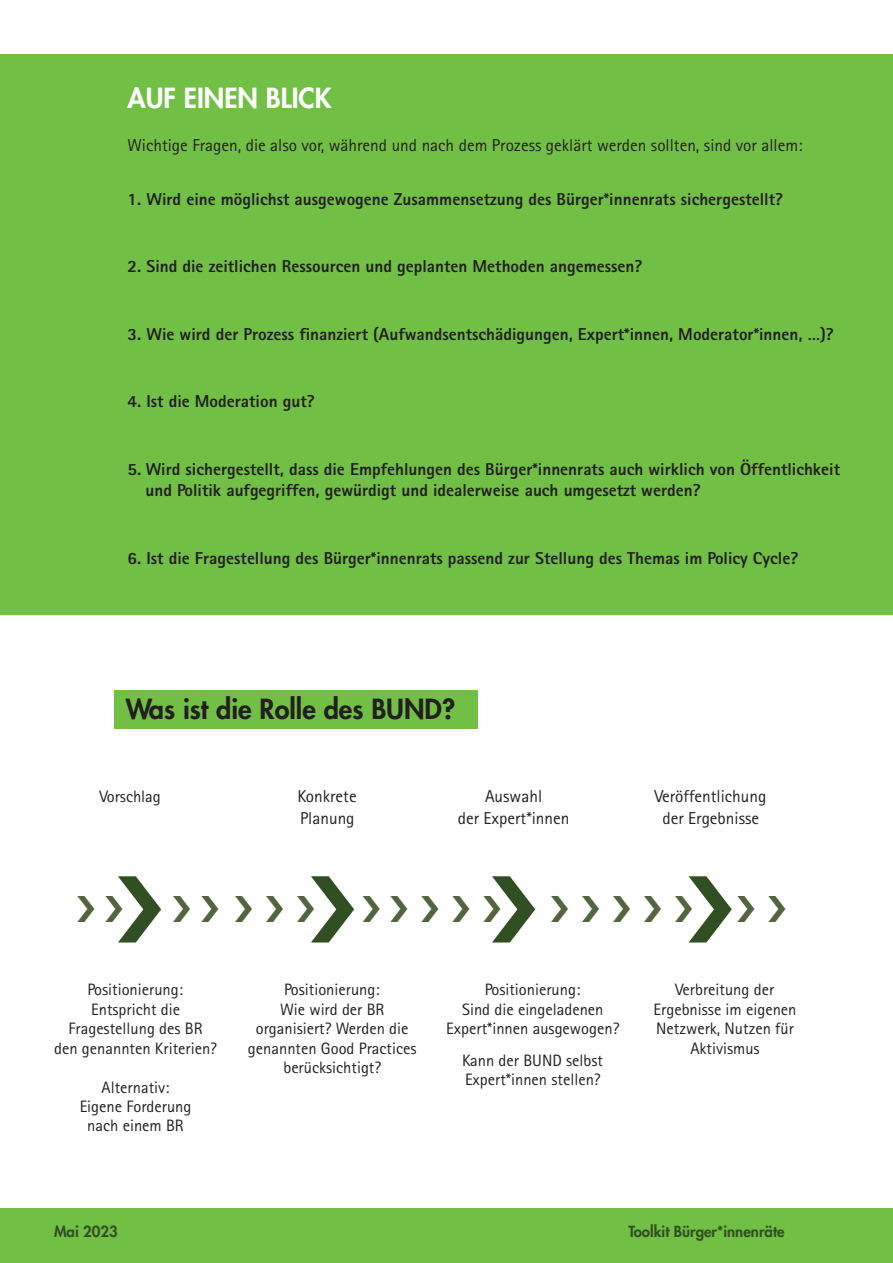
<style>
.page{position:relative;width:893px;height:1263px;background:#fff}
.page>*{position:absolute;margin:0;border:0;box-sizing:border-box;transform-origin:0 0}
.t1{font:800 27px "Futura";color:#231f20}
.t2{font:800 27px "Futura";color:#fff}
.t3{font:800 17.25px/21.8px "Agfa Rotis Sans Serif";color:#231f20}
.t4{font:17.25px/21.8px "Agfa Rotis Sans Serif";color:#231f20;text-align:center}
.t5{font:16.5px/19.5px "Agfa Rotis Sans Serif";color:#231f20;text-align:center}
.t6{font:800 15px "Futura";color:#324f24}
</style>
<div class="page">
<div style="left:114px;top:690px;width:363px;height:38px;background:#71bf44"></div>
<div style="left:0;top:54px;width:893px;height:560px;background:#71bf44"></div>
<div style="left:0;top:1209px;width:893px;height:54px;background:#71bf44"></div>
<h1 class="t2" style="left:128px;top:85px;width:205px">AUF EINEN BLICK</h1>
<p class="t4" style="left:128px;top:136px;width:677px">Wichtige Fragen, die also vor, während und nach dem Prozess geklärt werden sollten, sind vor allem:</p>
<p class="t3" style="left:128px;top:190px;width:657px">1. Wird eine möglichst ausgewogene Zusammensetzung des Bürger*innenrats sichergestellt?</p>
<p class="t3" style="left:128px;top:257px;width:516px">2. Sind die zeitlichen Ressourcen und geplanten Methoden angemessen?</p>
<p class="t3" style="left:128px;top:325px;width:708px">3. Wie wird der Prozess finanziert (Aufwandsentschädigungen, Expert*innen, Moderator*innen, …)?</p>
<p class="t3" style="left:128px;top:392px;width:189px">4. Ist die Moderation gut?</p>
<p class="t3" style="left:146px;top:460px;width:696px;text-indent:-18px">5. Wird sichergestellt, dass die Empfehlungen des Bürger*innenrats auch wirklich von Öffentlichkeit und Politik aufgegriffen, gewürdigt und idealerweise auch umgesetzt werden?</p>
<p class="t3" style="left:128px;top:549px;width:672px">6. Ist die Fragestellung des Bürger*innenrats passend zur Stellung des Themas im Policy Cycle?</p>
<h1 class="t1" style="left:126px;top:696px;width:331px">Was ist die Rolle des BUND?</h1>
<p class="t5" style="left:99px;top:788px;width:63px">Vorschlag</p>
<p class="t4" style="left:654px;top:787px;width:113px">Veröffentlichung der Ergebnisse</p>
<p class="t4" style="left:298px;top:787px;width:61px;text-align:left">Konkrete<br>Planung</p>
<p class="t4" style="left:458px;top:787px;width:113px">Auswahl<br>der Expert*innen</p>
<p class="t5" style="left:54px;top:982px;width:164px">Positionierung:<br>Entspricht die<br>Fragestellung des BR<br>den genannten Kriterien?</p>
<p class="t5" style="left:80px;top:1079px;width:113px">Alternativ:<br>Eigene Forderung nach einem BR</p>
<p class="t5" style="left:248px;top:982px;width:170px">Positionierung:<br>Wie wird der BR organisiert? Werden die genannten Good Practices berücksichtigt?</p>
<p class="t5" style="left:446px;top:982px;width:175px">Positionierung:<br>Sind die eingeladenen<br>Expert*innen ausgewogen?</p>
<p class="t5" style="left:462px;top:1052px;width:142px;text-align:left">Kann der BUND selbst<br>Expert*innen stellen?</p>
<p class="t5" style="left:654px;top:982px;width:144px">Verbreitung der<br>Ergebnisse im eigenen<br>Netzwerk, Nutzen für<br>Aktivismus</p>
<p class="t6" style="left:54px;top:1225px;width:65px">Mai 2023</p>
<p class="t6" style="left:628px;top:1225px;width:158px">Toolkit Bürger*innenräte</p>
</div>
